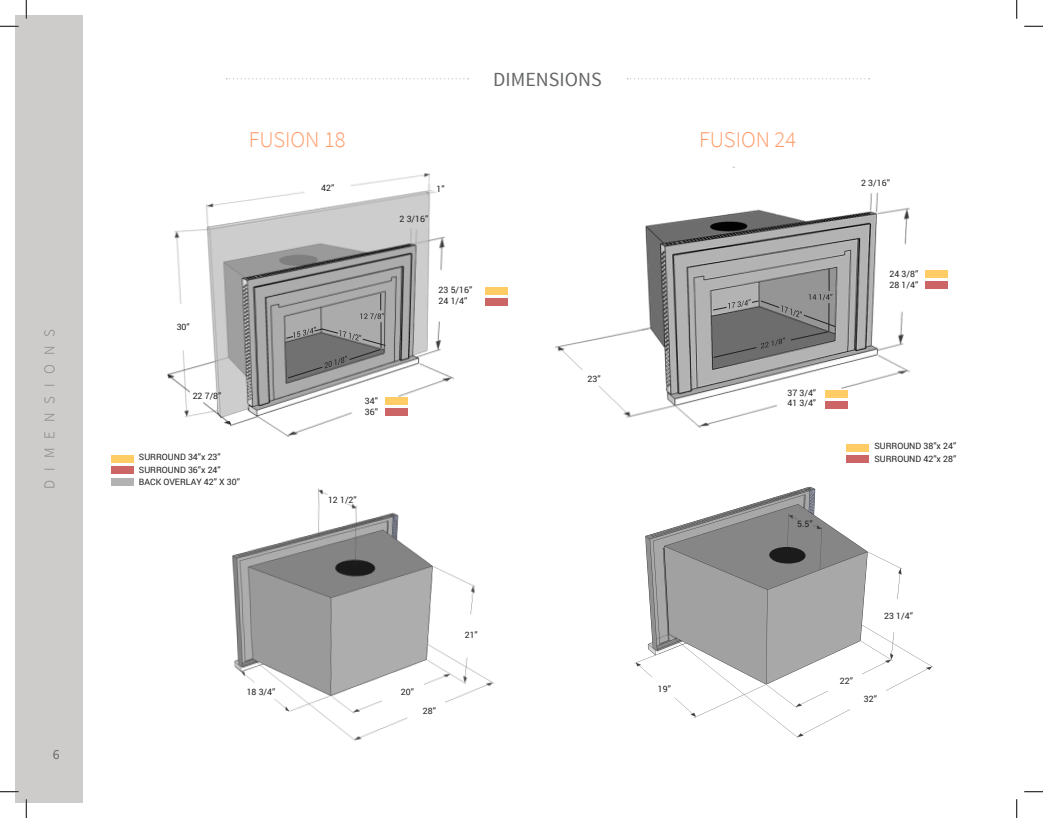
<style>
.page{position:relative;width:1043px;height:818px;background:#fff}
.page>*{position:absolute;margin:0;border:0;box-sizing:border-box;transform-origin:0 0}
.t1{font:300 22.5px "Source Sans Pro";color:#f96}
.t2{font:20px "Source Sans Pro";color:#656666}
.t3{font:300 15px "Source Sans Pro";letter-spacing:.6em;color:#808285}
.t4{font:13.75px "Source Sans Pro";color:#656666}
.t5{font:8.75px "Roboto";color:#231f20}
</style>
<div class="page">
<img style="left:555px;top:166px;width:384px;height:262px">
<img style="left:634px;top:486px;width:300px;height:252px">
<div style="left:15px;top:15px;width:67px;height:787px;background:#ceccca"></div>
<img style="left:167px;top:173px;width:287px;height:264px">
<img style="left:232px;top:488px;width:262px;height:253px">
<div style="left:485px;top:287px;width:23px;height:8px;background:#fc6"></div>
<div style="left:925px;top:271px;width:23px;height:7px;background:#fc6"></div>
<div style="left:825px;top:390px;width:22px;height:8px;background:#fc6"></div>
<div style="left:385px;top:397px;width:23px;height:7px;background:#fc6"></div>
<div style="left:485px;top:298px;width:23px;height:8px;background:#c66"></div>
<div style="left:925px;top:282px;width:23px;height:7px;background:#c66"></div>
<div style="left:825px;top:401px;width:22px;height:8px;background:#c66"></div>
<div style="left:385px;top:408px;width:23px;height:7px;background:#c66"></div>
<div style="left:111px;top:455px;width:22px;height:7px;background:#fc6"></div>
<div style="left:846px;top:444px;width:23px;height:7px;background:#fc6"></div>
<div style="left:111px;top:466px;width:22px;height:7px;background:#c66"></div>
<div style="left:111px;top:478px;width:22px;height:7px;background:#b2b2b2"></div>
<div style="left:846px;top:455px;width:23px;height:7px;background:#c66"></div>
<svg style="left:285px;top:293px;width:101px;height:85px"></svg>
<svg style="left:712px;top:269px;width:124px;height:89px"></svg>
<svg style="left:627px;top:78px;width:242px;height:1px"></svg>
<svg style="left:226px;top:78px;width:242px;height:1px"></svg>
<svg style="left:0;top:25px;width:19px;height:2px"></svg>
<svg style="left:1024px;top:25px;width:18px;height:2px"></svg>
<svg style="left:0;top:791px;width:19px;height:1px"></svg>
<svg style="left:1024px;top:791px;width:18px;height:1px"></svg>
<svg style="left:25px;top:0;width:2px;height:19px"></svg>
<svg style="left:25px;top:799px;width:2px;height:19px"></svg>
<svg style="left:1016px;top:0;width:1px;height:19px"></svg>
<svg style="left:1016px;top:799px;width:1px;height:19px"></svg>
<p class="t3" style="left:40px;top:489px;width:162px;rotate:-90deg">DIMENSIONS</p>
<p class="t4" style="left:53px;top:745px;width:8px">6</p>
<p class="t2" style="left:493px;top:67px;width:110px">DIMENSIONS</p>
<p class="t1" style="left:249px;top:125px;width:98px">FUSION 18</p>
<p class="t1" style="left:699px;top:125px;width:98px">FUSION 24</p>
<p class="t5" style="left:321px;top:182px;width:15px">42”</p>
<p class="t5" style="left:436px;top:182px;width:10px">1”</p>
<p class="t5" style="left:399px;top:212px;width:30px">2 3/16”</p>
<p class="t5" style="left:177px;top:321px;width:15px">30”</p>
<p class="t5" style="left:193px;top:390px;width:30px">22 7/8”</p>
<p class="t5" style="left:139px;top:451px;width:83px">SURROUND 34”x 23”</p>
<p class="t5" style="left:139px;top:463px;width:83px">SURROUND 36”x 24”</p>
<p class="t5" style="left:139px;top:476px;width:102px">BACK OVERLAY 42” X 30”</p>
<p class="t5" style="left:365px;top:395px;width:15px">34”</p>
<p class="t5" style="left:365px;top:405px;width:15px">36”</p>
<p class="t5" style="left:328px;top:493px;width:30px">12 1/2”</p>
<p class="t5" style="left:438px;top:284px;width:35px">23 5/16”</p>
<p class="t5" style="left:438px;top:294px;width:30px">24 1/4”</p>
<p class="t5" style="left:587px;top:373px;width:15px">23”</p>
<p class="t5" style="left:787px;top:386px;width:30px">37 3/4”</p>
<p class="t5" style="left:787px;top:397px;width:30px">41 3/4”</p>
<p class="t5" style="left:797px;top:517px;width:17px">5.5”</p>
<p class="t5" style="left:861px;top:177px;width:30px">2 3/16”</p>
<p class="t5" style="left:889px;top:268px;width:30px">24 3/8”</p>
<p class="t5" style="left:889px;top:279px;width:30px">28 1/4”</p>
<p class="t5" style="left:874px;top:440px;width:83px">SURROUND 38”x 24”</p>
<p class="t5" style="left:874px;top:452px;width:83px">SURROUND 42”x 28”</p>
<p class="t5" style="left:247px;top:685px;width:30px">18 3/4”</p>
<p class="t5" style="left:401px;top:685px;width:15px">20”</p>
<p class="t5" style="left:423px;top:704px;width:15px">28”</p>
<p class="t5" style="left:465px;top:629px;width:15px">21”</p>
<p class="t5" style="left:658px;top:682px;width:15px">19”</p>
<p class="t5" style="left:884px;top:609px;width:30px">23 1/4”</p>
<p class="t5" style="left:839px;top:674px;width:15px">22”</p>
<p class="t5" style="left:863px;top:692px;width:15px">32”</p>
</div>
